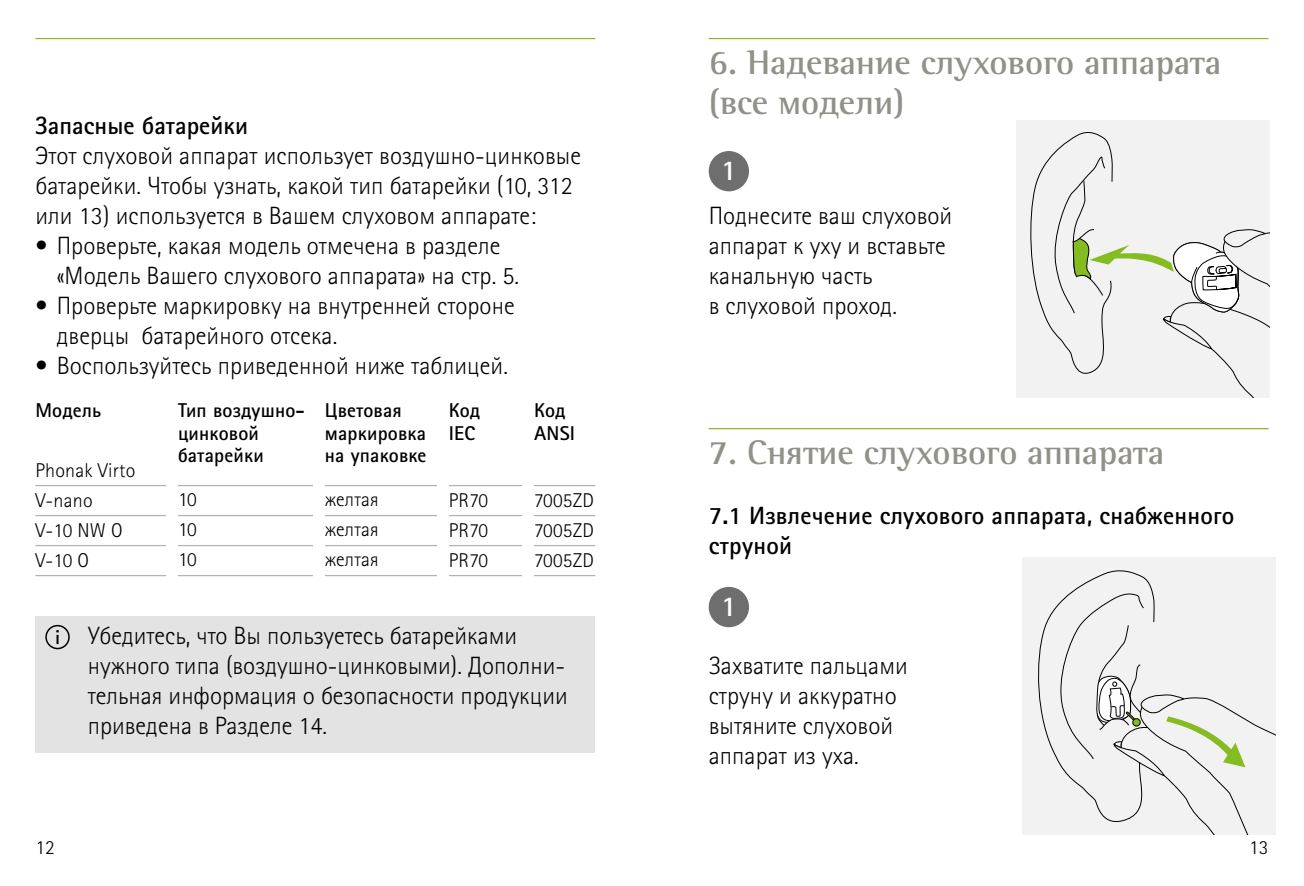
<style>
.page{position:relative;width:1304px;height:886px;background:#fff}
.page>*{position:absolute;margin:0;border:0;box-sizing:border-box;transform-origin:0 0}
.t1{font:700 35px/40px "Rotis Semi Serif Pro Cyr";color:#919189}
.t2{font:700 28.75px "Rotis Sans Serif Pro Cyr";color:#fff}
.t3{font:300 25px/30px "Rotis Sans Serif Pro Cyr";letter-spacing:.005em;color:#000}
.t4{font:700 25px/30px "Rotis Sans Serif Pro Cyr";letter-spacing:.01em;color:#000}
.t5{font:300 20px/30px "Rotis Sans Serif Pro Cyr";letter-spacing:.01em;color:#000;text-align:justify}
.t6{font:700 20px/22.5px "Rotis Sans Serif Pro Cyr";letter-spacing:.01em;color:#000}
</style>
<div class="page">
<hr style="left:35px;top:485px;width:560px;height:1px;background:#b1b2b3">
<hr style="left:35px;top:515px;width:560px;height:1px;background:#b1b2b3">
<hr style="left:35px;top:545px;width:560px;height:1px;background:#b1b2b3">
<hr style="left:35px;top:575px;width:560px;height:1px;background:#b1b2b3">
<div style="left:167px;top:477px;width:11px;height:170px;background:#fff"></div>
<div style="left:313px;top:474px;width:12px;height:169px;background:#fff"></div>
<div style="left:438px;top:474px;width:11px;height:169px;background:#fff"></div>
<div style="left:523px;top:474px;width:11px;height:169px;background:#fff"></div>
<hr style="left:35px;top:38px;width:560px;height:1px;background:#85bc21">
<div style="left:35px;top:616px;width:560px;height:136px;background:#e3e3e3"></div>
<svg style="left:45px;top:625px;width:25px;height:24px"></svg>
<div style="left:709px;top:151px;width:40px;height:40px;background:#6e6e6e;border-radius:50%"></div>
<hr style="left:709px;top:428px;width:560px;height:1px;background:#85bc21">
<div style="left:709px;top:587px;width:40px;height:40px;background:#6e6e6e;border-radius:50%"></div>
<div style="left:1016px;top:121px;width:253px;height:277px;background:#f2f2f2"></div>
<svg style="left:1030px;top:132px;width:239px;height:266px"></svg>
<div style="left:1022px;top:558px;width:254px;height:277px;background:#f2f2f2"></div>
<svg style="left:1038px;top:570px;width:238px;height:265px"></svg>
<hr style="left:709px;top:38px;width:560px;height:1px;background:#85bc21">
<p class="t4" style="left:35px;top:110px;width:214px">Запасные батарейки</p>
<p class="t3" style="left:35px;top:141px;width:547px">Этот слуховой аппарат использует воздушно-цинковые батарейки. Чтобы узнать, какой тип батарейки (10, 312 или 13) используется в Вашем слуховом аппарате:</p>
<p class="t3" style="left:57px;top:231px;width:464px;text-indent:-21px">• Проверьте, какая модель отмечена в разделе «Модель Вашего слухового аппарата» на стр. 5.</p>
<p class="t3" style="left:57px;top:291px;width:460px;text-indent:-21px">• Проверьте маркировку на внутренней стороне дверцы батарейного отсека.</p>
<p class="t3" style="left:35px;top:351px;width:474px">• Воспользуйтесь приведенной ниже таблицей.</p>
<p class="t6" style="left:35px;top:399px;width:67px">Модель</p>
<p class="t5" style="left:35px;top:456px;width:101px;text-align:left">Phonak Virto<br>V-nano<br>V-10 NW O<br>V-10 O</p>
<p class="t6" style="left:178px;top:399px;width:128px">Тип воздушно&shy;цинковой батарейки</p>
<p class="t5" style="left:178px;top:485px;width:20px">10<br>10<br>10</p>
<p class="t6" style="left:325px;top:399px;width:103px">Цветовая маркировка на упаковке</p>
<p class="t5" style="left:325px;top:485px;width:56px">желтая желтая желтая</p>
<p class="t6" style="left:449px;top:399px;width:33px">Код<br>IEC</p>
<p class="t5" style="left:449px;top:485px;width:41px">PR70<br>PR70<br>PR70</p>
<p class="t6" style="left:534px;top:399px;width:42px">Код<br>ANSI</p>
<p class="t5" style="left:534px;top:485px;width:61px">7005ZD 7005ZD 7005ZD</p>
<p class="t3" style="left:88px;top:621px;width:481px">Убедитесь, что Вы пользуетесь батарейками нужного типа (воздушно-цинковыми). Дополни&shy;тельная информация о безопасности продукции приведена в Разделе 14.</p>
<h1 class="t1" style="left:709px;top:42px;width:514px">6. Надевание слухового аппарата (все модели)</h1>
<p class="t2" style="left:721px;top:152px;width:17px">1</p>
<p class="t3" style="left:709px;top:201px;width:245px">Поднесите ваш слуховой аппарат к уху и вставьте канальную часть<br>в слуховой проход.</p>
<h1 class="t1" style="left:709px;top:432px;width:457px">7. Снятие слухового аппарата</h1>
<p class="t4" style="left:709px;top:500px;width:527px">7.1 Извлечение слухового аппарата, снабженного струной</p>
<p class="t2" style="left:721px;top:588px;width:17px">1</p>
<p class="t3" style="left:709px;top:651px;width:201px">Захватите пальцами струну и аккуратно вытяните слуховой аппарат из уха.</p>
<p class="t5" style="left:35px;top:833px;width:21px">12</p>
<p class="t5" style="left:1249px;top:833px;width:21px">13</p>
</div>
